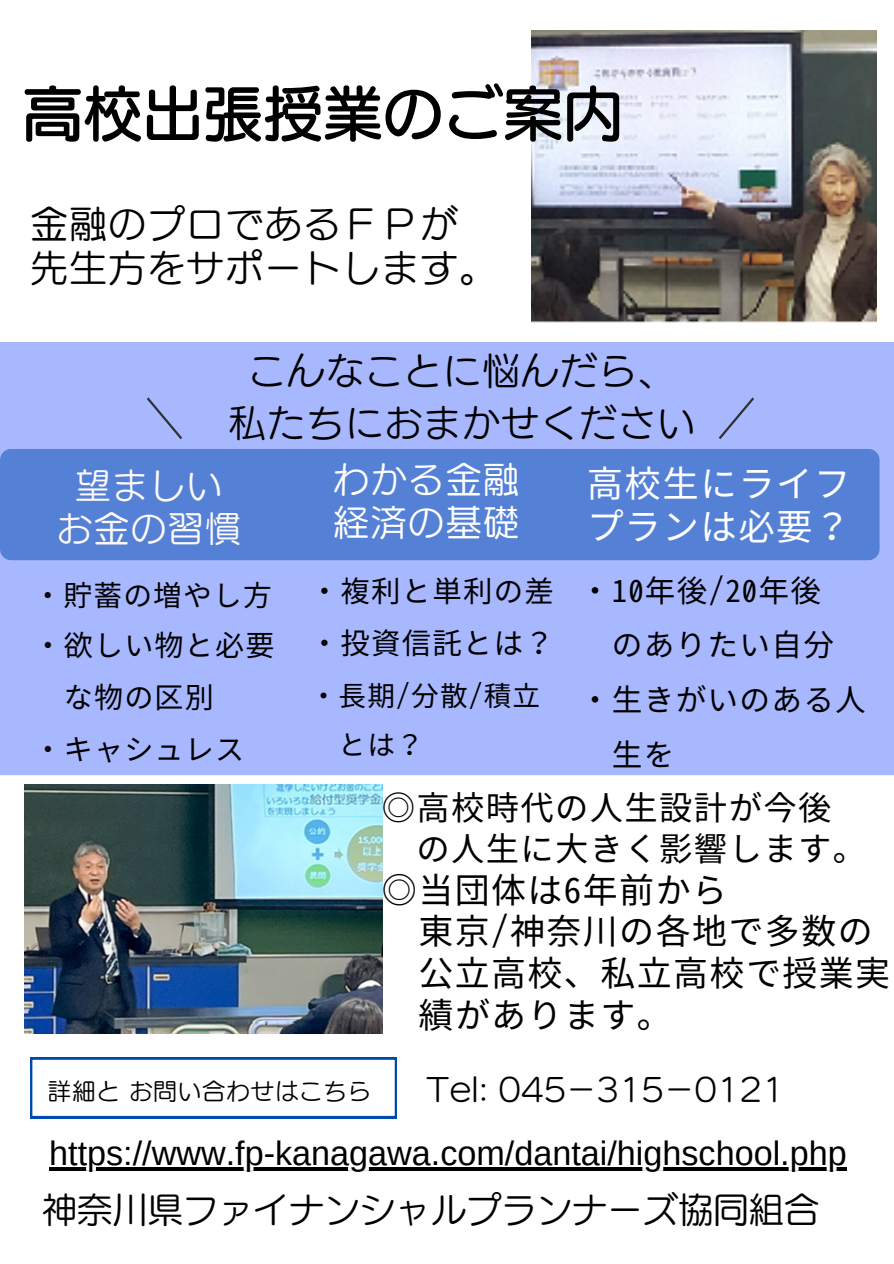
<style>
.page{position:relative;width:894px;height:1264px;background:#fff}
.page>*{position:absolute;margin:0;border:0;box-sizing:border-box;transform-origin:0 0}
.t1{font:60px "Canva UD Marugo Large Pr 6 N DB";color:#000}
.t2{font:37.5px "Canva UD Marugo Large Pr 6 N M";letter-spacing:.04em;color:#000}
.t3{font:36.45px/42.8px "Gen Ei Gothic M R";letter-spacing:.04em;color:#fff}
.t4{font:36px "Canva UD Marugo Large Pr 6 N M";letter-spacing:.04em;color:#fff}
.t5{font:35.7px "Canva UD Marugo Large Pr 6 N M";letter-spacing:.04em;color:#fef9f9}
.t6{font:35.4px "Canva UD Marugo Large Pr 6 N M";color:#000}
.t7{font:34.95px "Gen Ei Gothic M R";letter-spacing:.04em;color:#000}
.t8{font:34.2px "Arimo";color:#000}
.t9{font:33.3px "Gen Ei Gothic M R";letter-spacing:.04em;color:#000}
.t10{font:30.6px "Gen Ei Gothic M R";letter-spacing:.04em;color:#000}
.t11{font:30.3px "Canva UD Marugo Large Pr 6 N M";color:#000}
.t12{font:29.4px "Gen Ei Gothic M R";letter-spacing:.04em;color:#000}
.t13{font:29.1px "Gen Ei Gothic M R";letter-spacing:.04em;color:#000}
.t14{font:28.8px "Gen Ei Gothic M R";letter-spacing:.04em;color:#000}
.t15{font:27.75px "Gen Ei Gothic M R";letter-spacing:.04em;color:#000}
.t16{font:23.4px "Canva UD Marugo Large Pr 6 N M";letter-spacing:.04em;color:#000}
</style>
<div class="page">
<div style="left:0;top:342px;width:893px;height:433px;background:#a8b8ff"></div>
<svg style="left:30px;top:1057px;width:367px;height:61px"></svg>
<svg style="left:144px;top:395px;width:40px;height:46px;background:#a0aff1"></svg>
<svg style="left:716px;top:395px;width:40px;height:46px;background:#a0aff1"></svg>
<img style="left:24px;top:784px;width:358px;height:249px">
<img style="left:531px;top:30px;width:345px;height:293px">
<div style="left:0;top:449px;width:879px;height:111px;background:#5481d6;border-radius:11px"></div>
<svg style="left:49px;top:1167px;width:797px;height:3px;background:#191919"></svg>
<p class="t1" style="left:23px;top:83px;width:601px">高校出張授業のご案内</p>
<p class="t2" style="left:31px;top:205px;width:429px">金融のプロであるＦＰが</p>
<p class="t2" style="left:31px;top:249px;width:468px">先生方をサポートします。</p>
<p class="t2" style="left:248px;top:352px;width:429px">こんなことに悩んだら、</p>
<p class="t2" style="left:228px;top:404px;width:468px">私たちにおまかせください</p>
<p class="t5" style="left:75px;top:467px;width:148px">望ましい</p>
<p class="t5" style="left:57px;top:510px;width:185px">お金の習慣</p>
<p class="t14" style="left:34px;top:576px;width:239px">・貯蓄の増やし方</p>
<p class="t13" style="left:34px;top:627px;width:242px">・欲しい物と必要</p>
<p class="t13" style="left:64px;top:678px;width:151px">な物の区別</p>
<p class="t13" style="left:34px;top:730px;width:212px">・キャシュレス</p>
<p class="t4" style="left:333px;top:461px;width:187px">わかる金融</p>
<p class="t4" style="left:333px;top:504px;width:187px">経済の基礎</p>
<p class="t12" style="left:310px;top:572px;width:245px">・複利と単利の差</p>
<p class="t12" style="left:310px;top:624px;width:245px">・投資信託とは？</p>
<p class="t15" style="left:310px;top:677px;width:232px">・長期/分散/積立</p>
<p class="t15" style="left:338px;top:726px;width:87px">とは？</p>
<p class="t3" style="left:586px;top:464px;width:265px">高校生にライフプランは必要？</p>
<p class="t10" style="left:579px;top:571px;width:243px">・10年後/20年後</p>
<p class="t10" style="left:611px;top:625px;width:224px">のありたい自分</p>
<p class="t10" style="left:579px;top:680px;width:287px">・生きがいのある人</p>
<p class="t10" style="left:611px;top:735px;width:64px">生を</p>
<p class="t9" style="left:382px;top:787px;width:451px">◎高校時代の人生設計が今後</p>
<p class="t9" style="left:416px;top:827px;width:451px">の人生に大きく影響します。</p>
<p class="t7" style="left:382px;top:867px;width:346px">◎当団体は6年前から</p>
<p class="t7" style="left:418px;top:909px;width:456px">東京/神奈川の各地で多数の</p>
<p class="t7" style="left:418px;top:950px;width:473px">公立高校、私立高校で授業実</p>
<p class="t7" style="left:418px;top:992px;width:255px">績があります。</p>
<p class="t16" style="left:48px;top:1079px;width:325px">詳細とお問い合わせはこちら</p>
<p class="t11" style="left:426px;top:1074px;width:360px">Tel: 045－315－0121</p>
<p class="t8" style="left:49px;top:1133px;width:798px">https://www.fp-kanagawa.com/dantai/highschool.php</p>
<p class="t6" style="left:42px;top:1191px;width:779px">神奈川県ファイナンシャルプランナーズ協同組合</p>
</div>
